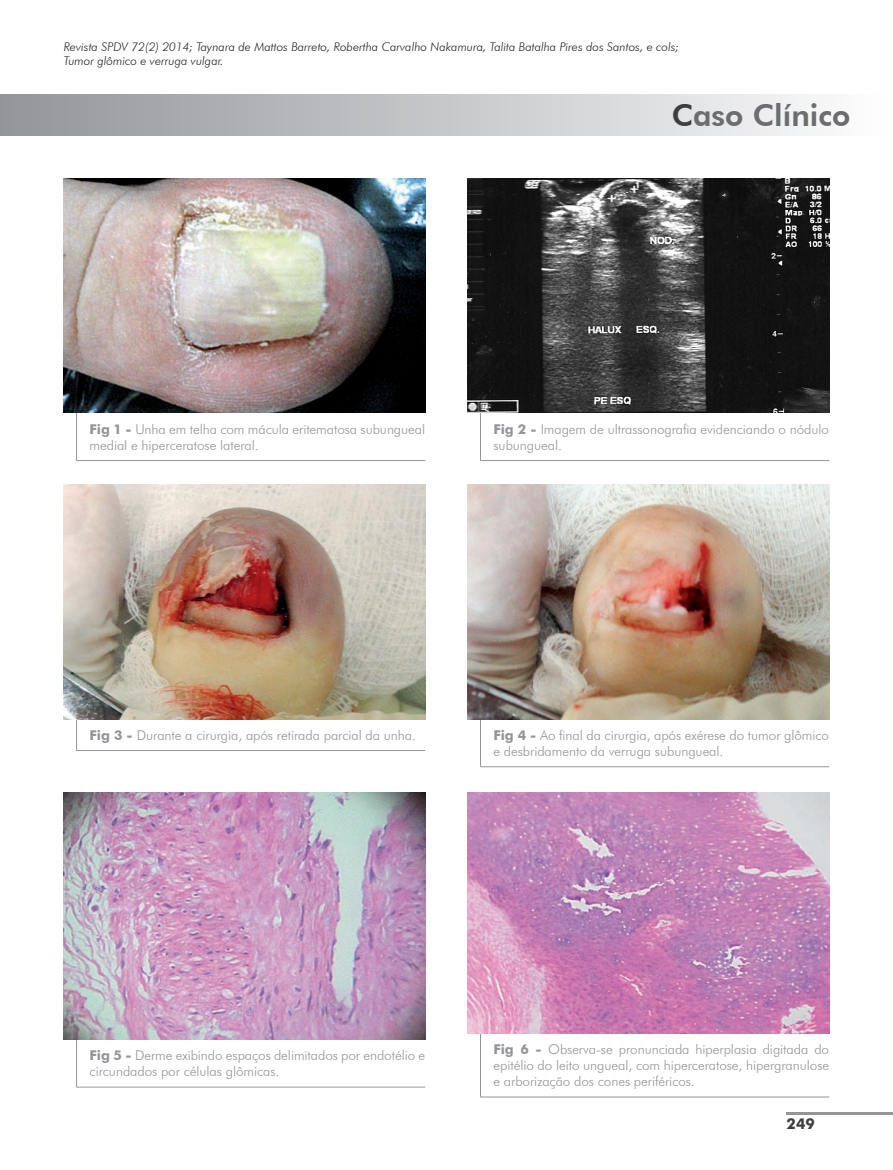
<style>
.page{position:relative;width:893px;height:1170px;background:#fff}
.page>*{position:absolute;margin:0;border:0;box-sizing:border-box;transform-origin:0 0}
.t1{font:800 30px "Futura BT";color:#6c6d70}
.t2{font:700 15px "Futura BT";color:#3e3e3f}
.t3{font:300 13.5px/16.2px "Futura BT";letter-spacing:-.005em;color:#939598}
.t4{font:italic 300 12px/14.4px "Futura BT";color:#231f20}
.s1{color:#3e3e3f}
.s2{font-weight:700}
</style>
<div class="page">
<div style="left:0;top:94px;width:893px;height:41px;background:linear-gradient(to right,#939498,#fdfdfe)"></div>
<hr style="left:787px;top:1111px;width:106px;height:3px;background:#939598">
<hr style="left:76px;top:413px;width:1px;height:47px;background:#939598">
<hr style="left:76px;top:460px;width:349px;height:1px;background:#939598">
<img style="left:64px;top:179px;width:361px;height:234px">
<hr style="left:480px;top:413px;width:1px;height:47px;background:#939598">
<hr style="left:480px;top:460px;width:349px;height:1px;background:#939598">
<img style="left:468px;top:179px;width:361px;height:234px">
<hr style="left:76px;top:1039px;width:1px;height:47px;background:#939598">
<hr style="left:76px;top:1086px;width:349px;height:1px;background:#939598">
<img style="left:64px;top:792px;width:361px;height:247px">
<hr style="left:480px;top:1032px;width:1px;height:64px;background:#939598">
<hr style="left:480px;top:1096px;width:349px;height:1px;background:#939598">
<img style="left:468px;top:792px;width:361px;height:240px">
<hr style="left:76px;top:719px;width:1px;height:31px;background:#939598">
<hr style="left:76px;top:750px;width:349px;height:1px;background:#939598">
<img style="left:64px;top:485px;width:361px;height:234px">
<hr style="left:480px;top:719px;width:1px;height:47px;background:#939598">
<hr style="left:480px;top:766px;width:349px;height:1px;background:#939598">
<img style="left:468px;top:485px;width:361px;height:234px">
<p class="t4" style="left:64px;top:40px;width:617px">Revista SPDV 72(2) 2014; Taynara de Mattos Barreto, Robertha Carvalho Nakamura, Talita Batalha Pires dos Santos, e cols;<br>Tumor glômico e verruga vulgar.</p>
<h1 class="t1" style="left:672px;top:97px;width:180px"><span class="s1">C</span>aso Clínico</h1>
<p class="t3" style="left:90px;top:420px;width:337px"><span class="s2">Fig 1 -</span> Unha em telha com mácula eritematosa subungueal medial e hiperceratose lateral.</p>
<p class="t3" style="left:494px;top:420px;width:337px"><span class="s2">Fig 2 -</span> Imagem de ultrassonografia evidenciando o nódulo subungueal.</p>
<p class="t3" style="left:90px;top:726px;width:328px"><span class="s2">Fig 3 -</span> Durante a cirurgia, após retirada parcial da unha.</p>
<p class="t3" style="left:494px;top:726px;width:337px"><span class="s2">Fig 4 -</span> Ao final da cirurgia, após exérese do tumor glômico e desbridamento da verruga subungueal.</p>
<p class="t3" style="left:90px;top:1047px;width:337px"><span class="s2">Fig 5 -</span> Derme exibindo espaços delimitados por endotélio e circundados por células glômicas.</p>
<p class="t3" style="left:494px;top:1040px;width:337px;text-align:justify"><span class="s2">Fig 6 -</span> Observa-se pronunciada hiperplasia digitada do epitélio do leito ungueal, com hiperceratose, hipergranulose e arborização dos cones periféricos.</p>
<p class="t2" style="left:787px;top:1114px;width:30px">249</p>
</div>
